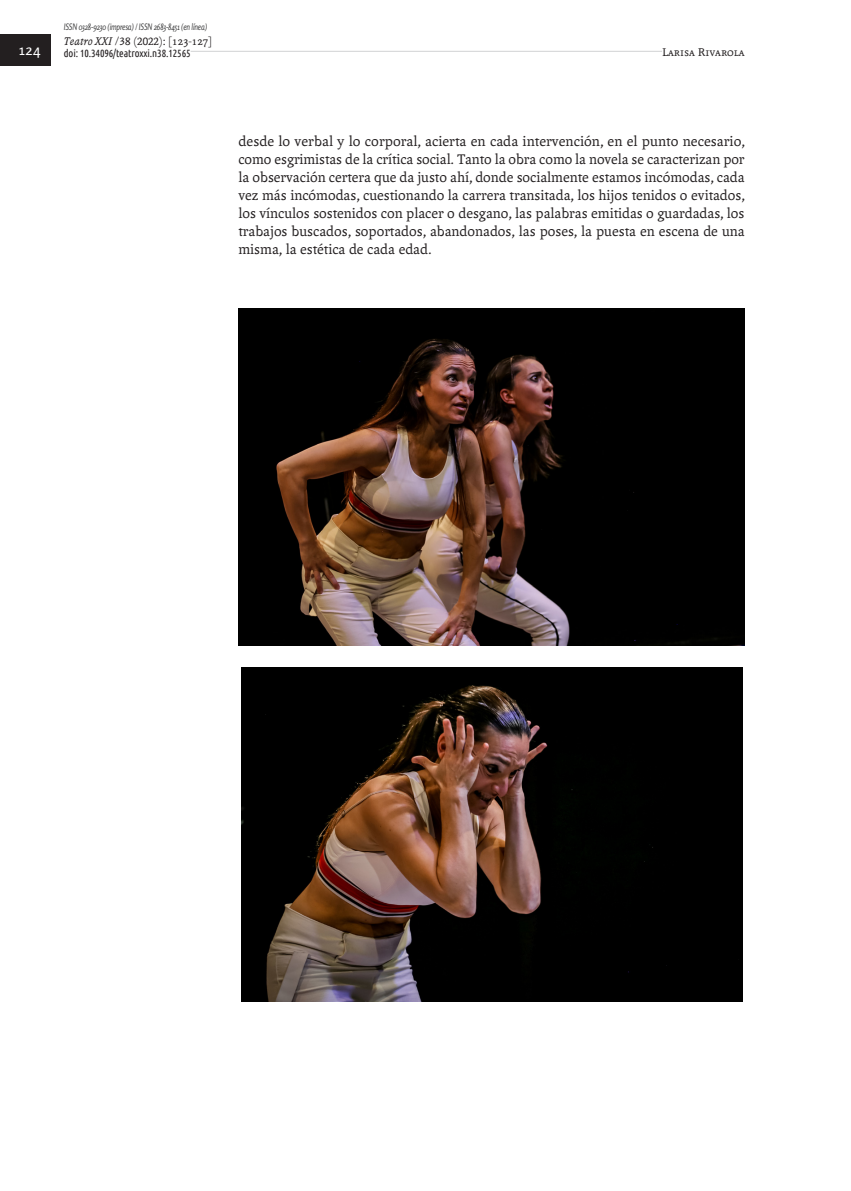
<style>
.page{position:relative;width:851px;height:1191px;background:#fff}
.page>*{position:absolute;margin:0;border:0;box-sizing:border-box;transform-origin:0 0}
.art-texto-principal{font:15px/18px "Andralis ND Os F";color:#231f20;text-align:justify}
.Maqueta____Foliado{font:15px "Rosario";color:#fff}
.Maqueta____Encabezad{font:12px "Andralis NDSC";color:#231f20}
.encabezado_issn_doi{font:10.5px "Ubuntu Condensed";letter-spacing:-.01em;color:#231f20}
.Maqueta____Encabezad-2{font:italic 9px "Rosario";letter-spacing:-.02em;color:#3e3e3f;scale:.8 1}
.s1{font-family:"Andralis ND Os F";font-style:italic}
.s2{font-family:"Andralis ND Os F"}
</style>
<div class="page">
<hr style="left:127px;top:51px;width:605px;height:1px;background:#d1d2d4">
<div style="left:64px;top:46px;width:126px;height:15px;background:#fff"></div>
<div style="left:0;top:35px;width:50px;height:31px;background:#231f20"></div>
<div style="left:662px;top:45px;width:82px;height:15px;background:#fff"></div>
<img style="left:238px;top:308px;width:506px;height:337px">
<img style="left:241px;top:668px;width:501px;height:333px">
<p class="Maqueta____Encabezad-2" style="left:64px;top:22px;width:181px">ISSN 0328-9230 (impresa) / ISSN 2683-8451 (en línea)</p>
<p class="Maqueta____Encabezad" style="left:64px;top:34px;width:150px"><span class="s1">Teatro XXI</span> /38 (2022): <span class="s2">[123-127]</span></p>
<p class="Maqueta____Foliado" style="left:19px;top:41px;width:23px">124</p>
<p class="encabezado_issn_doi" style="left:64px;top:47px;width:128px">doi: 10.34096/teatroxxi.n38.12565</p>
<p class="Maqueta____Encabezad" style="left:662px;top:46px;width:84px">Larisa Rivarola</p>
<p class="art-texto-principal" style="left:238px;top:132px;width:507px">desde lo verbal y lo corporal, acierta en cada intervención, en el punto necesario, como esgrimistas de la crítica social. Tanto la obra como la novela se caracterizan por la observación certera que da justo ahí, donde socialmente estamos incómodas, cada vez más incómodas, cuestionando la carrera transitada, los hijos tenidos o evitados, los vínculos sostenidos con placer o desgano, las palabras emitidas o guardadas, los trabajos buscados, soportados, abandonados, las poses, la puesta en escena de una misma, la estética de cada edad.</p>
</div>
